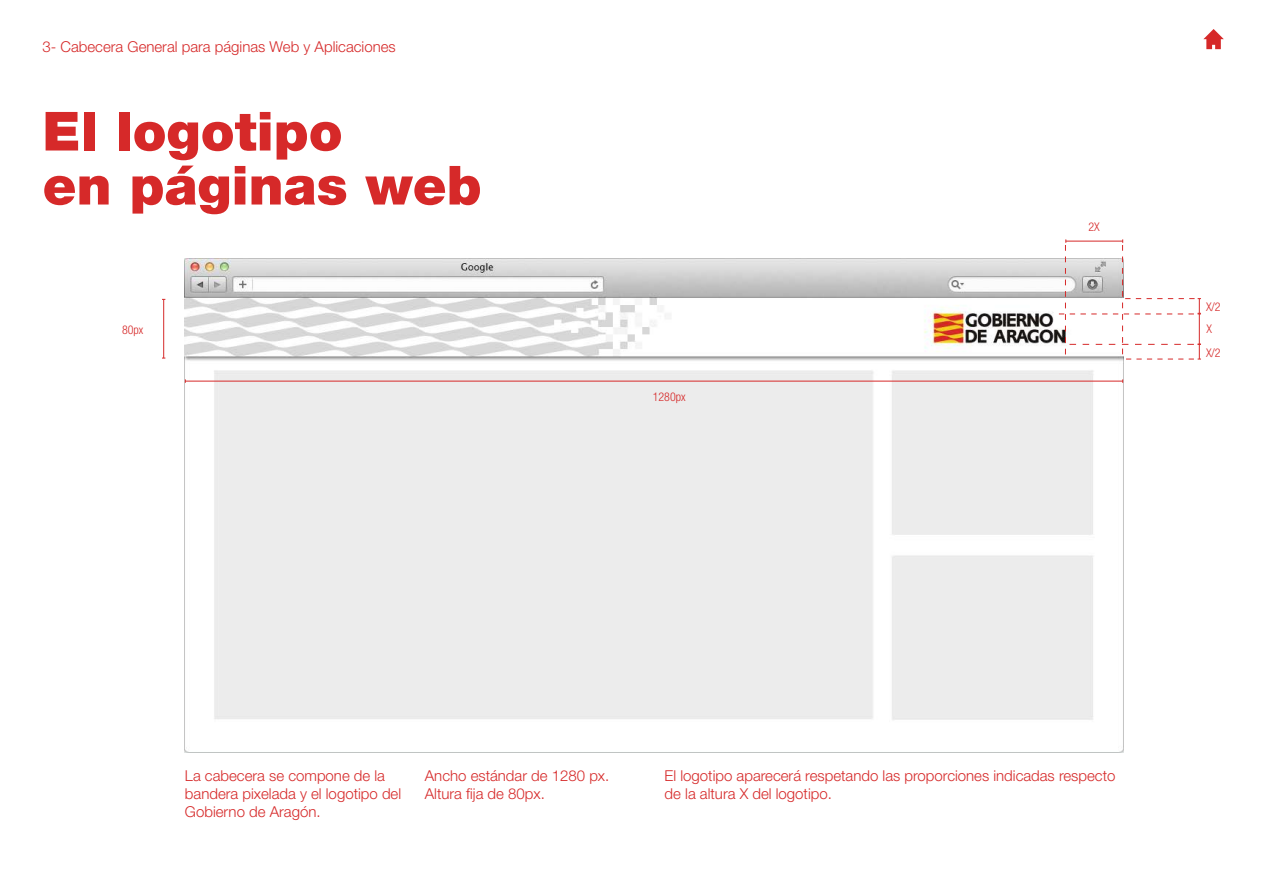
<style>
.page{position:relative;width:1263px;height:893px;background:#fff}
.page>*{position:absolute;margin:0;border:0;box-sizing:border-box;transform-origin:0 0}
.t1{font:900 54px/54px "Helvetica Neue LT Pro";color:#d62929}
.t2{font:300 15px/18px "Helvetica Neue LT Pro";color:#d62929}
.t3{font:300 condensed 12px "Helvetica Neue LT Pro";color:#d62929}
</style>
<div class="page">
<svg style="left:1203px;top:29px;width:21px;height:20px"></svg>
<img style="left:185px;top:259px;width:938px;height:494px">
<hr style="left:163px;top:299px;width:1px;height:59px;background:#d62929">
<hr style="left:185px;top:381px;width:938px;height:1px;background:#d62929">
<svg style="left:1059px;top:239px;width:142px;height:121px"></svg>
<p class="t2" style="left:43px;top:38px;width:355px">3- Cabecera General para páginas Web y Aplicaciones</p>
<h1 class="t1" style="left:43px;top:104px;width:441px">El logotipo<br>en páginas web</h1>
<p class="t3" style="left:122px;top:323px;width:23px">80px</p>
<p class="t3" style="left:653px;top:390px;width:34px">1280px</p>
<p class="t3" style="left:1088px;top:220px;width:13px">2X</p>
<p class="t3" style="left:1206px;top:300px;width:16px">X/2</p>
<p class="t3" style="left:1206px;top:346px;width:16px">X/2</p>
<p class="t3" style="left:1206px;top:322px;width:7px">X</p>
<p class="t2" style="left:185px;top:766px;width:218px">La cabecera se compone de la bandera pixelada y el logotipo del<br>Gobierno de Aragón.</p>
<p class="t2" style="left:425px;top:766px;width:186px">Ancho estándar de 1280 px.<br>Altura fija de 80px.</p>
<p class="t2" style="left:665px;top:766px;width:452px">El logotipo aparecerá respetando las proporciones indicadas respecto de la altura X del logotipo.</p>
</div>
